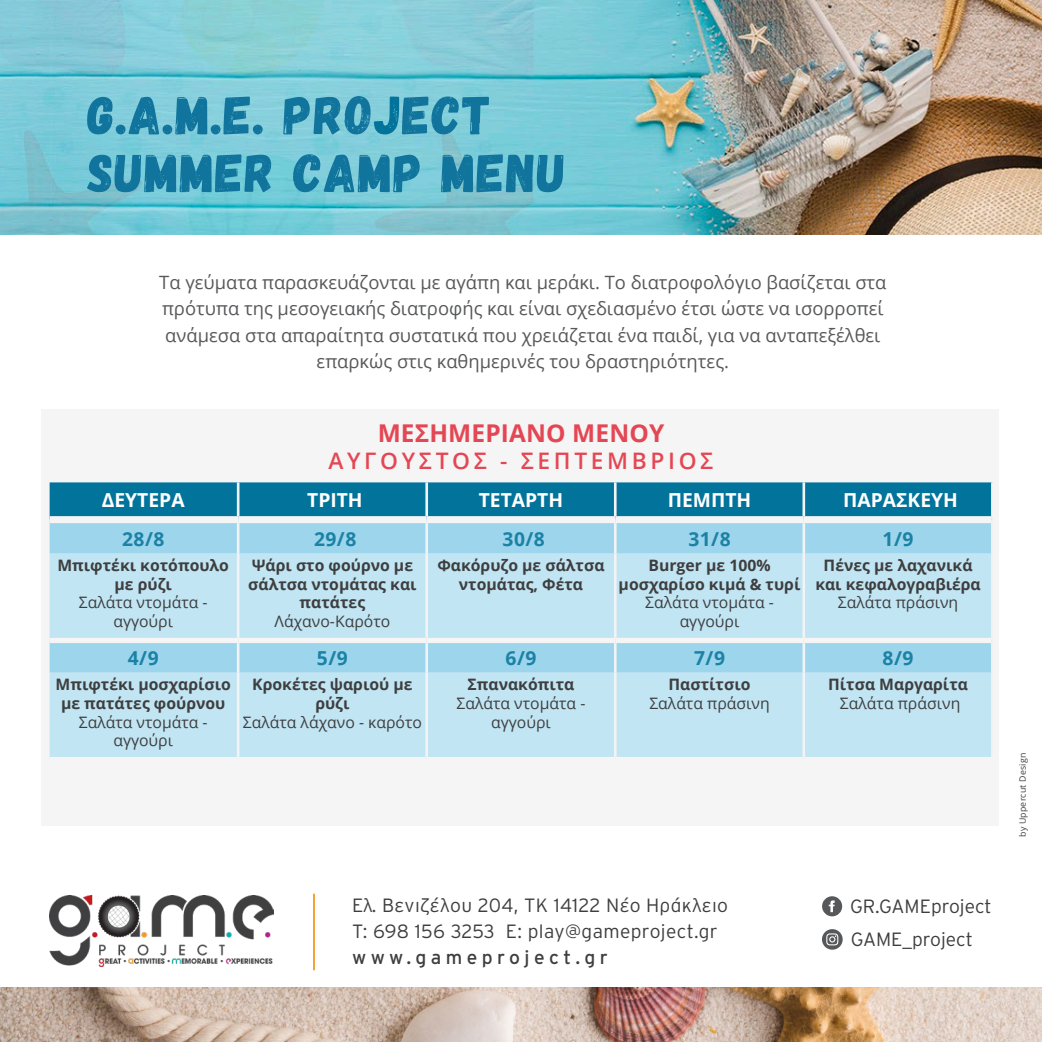
<style>
.page{position:relative;width:1042px;height:1042px;background:#fff}
.page>*{position:absolute;margin:0;border:0;box-sizing:border-box;transform-origin:0 0}
.t1{font:54.25px/57.8px "Gagalin";letter-spacing:.025em;color:#11749c}
.t2{font:700 24.5px "Open Sans";letter-spacing:.005em;color:#e44754}
.t3{font:600 22.75px "Open Sans";letter-spacing:.16em;color:#e44754}
.t4{font:300 19.25px "Interstate GR";letter-spacing:.005em;color:#3e3e3f}
.t5{font:700 19.25px "Open Sans";color:#fff}
.t6{font:700 19.25px "Open Sans";letter-spacing:.025em;color:#1b82a5}
.t7{font:19.25px "Interstate GR";letter-spacing:.23em;color:#3e3e3f}
.t8{font:18.38px/26.2px "Open Sans";color:#57585a;text-align:center}
.t9{font:700 15.75px/18.9px "Open Sans";color:#3e3e3f;text-align:center}
.t10{font:15.75px/18.9px "Open Sans";color:#3e3e3f;text-align:center}
.t11{font:8.75px "Open Sans";letter-spacing:.025em;color:#404040}
.s1{color:#02749c}
.s2{font-weight:400}
.s3{font-weight:700}
</style>
<div class="page">
<div style="left:41px;top:409px;width:958px;height:417px;background:#f5f5f6"></div>
<div style="left:50px;top:482px;width:941px;height:34px;background:#02749c"></div>
<div style="left:50px;top:523px;width:941px;height:30px;background:#9cd5ec"></div>
<svg style="left:50px;top:553px;width:941px;height:204px;background:#bbe2f1"></svg>
<hr style="left:237px;top:482px;width:2px;height:34px;background:#f2f3f4">
<hr style="left:425px;top:482px;width:3px;height:34px;background:#f2f3f4">
<hr style="left:614px;top:482px;width:2px;height:34px;background:#f2f3f4">
<hr style="left:802px;top:482px;width:3px;height:34px;background:#f2f3f4">
<hr style="left:237px;top:523px;width:2px;height:30px;background:#f2f3f4">
<hr style="left:425px;top:523px;width:3px;height:30px;background:#f2f3f4">
<hr style="left:614px;top:523px;width:2px;height:30px;background:#f2f3f4">
<hr style="left:802px;top:523px;width:3px;height:30px;background:#f2f3f4">
<hr style="left:237px;top:553px;width:2px;height:85px;background:#f2f3f4">
<hr style="left:425px;top:553px;width:3px;height:85px;background:#f2f3f4">
<hr style="left:614px;top:553px;width:2px;height:85px;background:#f2f3f4">
<hr style="left:802px;top:553px;width:3px;height:85px;background:#f2f3f4">
<hr style="left:237px;top:643px;width:2px;height:30px;background:#f2f3f4">
<hr style="left:425px;top:643px;width:3px;height:30px;background:#f2f3f4">
<hr style="left:614px;top:643px;width:2px;height:30px;background:#f2f3f4">
<hr style="left:802px;top:643px;width:3px;height:30px;background:#f2f3f4">
<hr style="left:237px;top:673px;width:2px;height:84px;background:#f2f3f4">
<hr style="left:425px;top:673px;width:3px;height:84px;background:#f2f3f4">
<hr style="left:614px;top:673px;width:2px;height:84px;background:#f2f3f4">
<hr style="left:802px;top:673px;width:3px;height:84px;background:#f2f3f4">
<div style="left:50px;top:638px;width:188px;height:5px;background:#f5f5f6"></div>
<div style="left:238px;top:638px;width:189px;height:5px;background:#f5f5f6"></div>
<div style="left:427px;top:638px;width:188px;height:5px;background:#f5f5f6"></div>
<div style="left:615px;top:638px;width:189px;height:5px;background:#f5f5f6"></div>
<div style="left:804px;top:638px;width:187px;height:5px;background:#f5f5f6"></div>
<svg style="left:822px;top:896px;width:20px;height:20px"></svg>
<svg style="left:822px;top:929px;width:20px;height:20px"></svg>
<img style="left:50px;top:896px;width:223px;height:71px">
<hr style="left:313px;top:893px;width:2px;height:77px;background:#f7961c">
<img style="left:0;top:0;width:1042px;height:234px">
<img style="left:0;top:987px;width:1042px;height:55px">
<p class="t1" style="left:88px;top:87px;width:479px">G.A.M.E. PRO<span class="s1">J</span>ECT<br>SUMMER CAMP MENU</p>
<p class="t8" style="left:159px;top:269px;width:729px">Τα γεύματα παρασκευάζονται με αγάπη και μεράκι. Το διατροφολόγιο βασίζεται στα πρότυπα της μεσογειακής διατροφής και είναι σχεδιασμένο έτσι ώστε να ισορροπεί ανάμεσα στα απαραίτητα συστατικά που χρειάζεται ένα παιδί, για να ανταπεξέλθει επαρκώς στις καθημερινές του δραστηριότητες.</p>
<p class="t2" style="left:378px;top:415px;width:288px">ΜΕΣΗΜΕΡΙΑΝΟ MENOY</p>
<p class="t3" style="left:328px;top:445px;width:386px">AYΓΟΥΣΤΟΣ - ΣΕΠΤΕΜΒΡΙΟΣ</p>
<p class="t5" style="left:102px;top:486px;width:84px">ΔΕΥΤΈΡΑ</p>
<p class="t5" style="left:307px;top:486px;width:57px">ΤΡΙΤΗ</p>
<p class="t5" style="left:479px;top:486px;width:86px">ΤΕΤΑΡΤΗ</p>
<p class="t5" style="left:668px;top:486px;width:85px">ΠΕΜΠΤΗ</p>
<p class="t5" style="left:843px;top:486px;width:116px">ΠΑΡΑΣΚΕΥΗ</p>
<p class="t6" style="left:122px;top:525px;width:44px">28/8</p>
<p class="t6" style="left:314px;top:525px;width:44px">29/8</p>
<p class="t6" style="left:502px;top:525px;width:44px">30/8</p>
<p class="t6" style="left:688px;top:525px;width:44px">31/8</p>
<p class="t6" style="left:882px;top:525px;width:32px">1/9</p>
<p class="t9" style="left:57px;top:555px;width:173px">Μπιφτέκι κοτόπουλο με ρύζι</p>
<p class="t10" style="left:79px;top:593px;width:130px">Σαλάτα ντομάτα - αγγούρι</p>
<p class="t9" style="left:248px;top:555px;width:170px">Ψάρι στο φούρνο με σάλτσα ντομάτας και πατάτες</p>
<p class="t10" style="left:274px;top:612px;width:117px">Λάχανο-Καρότο</p>
<p class="t9" style="left:437px;top:555px;width:169px">Φακόρυζο με σάλτσα ντομάτας, Φέτα</p>
<p class="t9" style="left:618px;top:555px;width:183px">Burger με 100% μοσχαρίσο κιμά &amp; τυρί<br><span class="s2">Σαλάτα ντομάτα - αγγούρι</span></p>
<p class="t9" style="left:815px;top:555px;width:167px">Πένες με λαχανικά και κεφαλογραβιέρα<br><span class="s2">Σαλάτα πράσινη</span></p>
<p class="t6" style="left:128px;top:645px;width:32px">4/9</p>
<p class="t6" style="left:317px;top:645px;width:32px">5/9</p>
<p class="t6" style="left:505px;top:645px;width:32px">6/9</p>
<p class="t6" style="left:694px;top:645px;width:32px">7/9</p>
<p class="t6" style="left:882px;top:645px;width:32px">8/9</p>
<p class="t9" style="left:56px;top:674px;width:177px">Μπιφτέκι μοσχαρίσιο με πατάτες φούρνου<br><span class="s2">Σαλάτα ντομάτα - αγγούρι</span></p>
<p class="t9" style="left:252px;top:674px;width:162px">Κροκέτες ψαριού με ρύζι</p>
<p class="t9" style="left:467px;top:674px;width:108px">Σπανακόπιτα</p>
<p class="t10" style="left:456px;top:693px;width:130px">Σαλάτα ντομάτα - αγγούρι</p>
<p class="t10" style="left:649px;top:674px;width:122px"><span class="s3">Παστίτσιο<br></span>Σαλάτα πράσινη</p>
<p class="t9" style="left:828px;top:674px;width:141px">Πίτσα Μαργαρίτα</p>
<p class="t10" style="left:840px;top:693px;width:122px">Σαλάτα πράσινη</p>
<p class="t10" style="left:243px;top:712px;width:181px">Σαλάτα λάχανο - καρότο</p>
<p class="t4" style="left:352px;top:894px;width:377px">Ελ. Βενιζέλου 204, ΤΚ 14122 Νέο Ηράκλειο</p>
<p class="t4" style="left:352px;top:920px;width:367px">T: 698 156 3253 E: play@gameproject.gr</p>
<p class="t7" style="left:352px;top:946px;width:257px">www.gameproject.gr</p>
<p class="t4" style="left:850px;top:895px;width:143px">GR.GAMEproject</p>
<p class="t4" style="left:850px;top:928px;width:124px">GAME_project</p>
<p class="t11" style="left:1016px;top:837px;width:86px;rotate:-90deg">by Uppercut Design</p>
</div>
